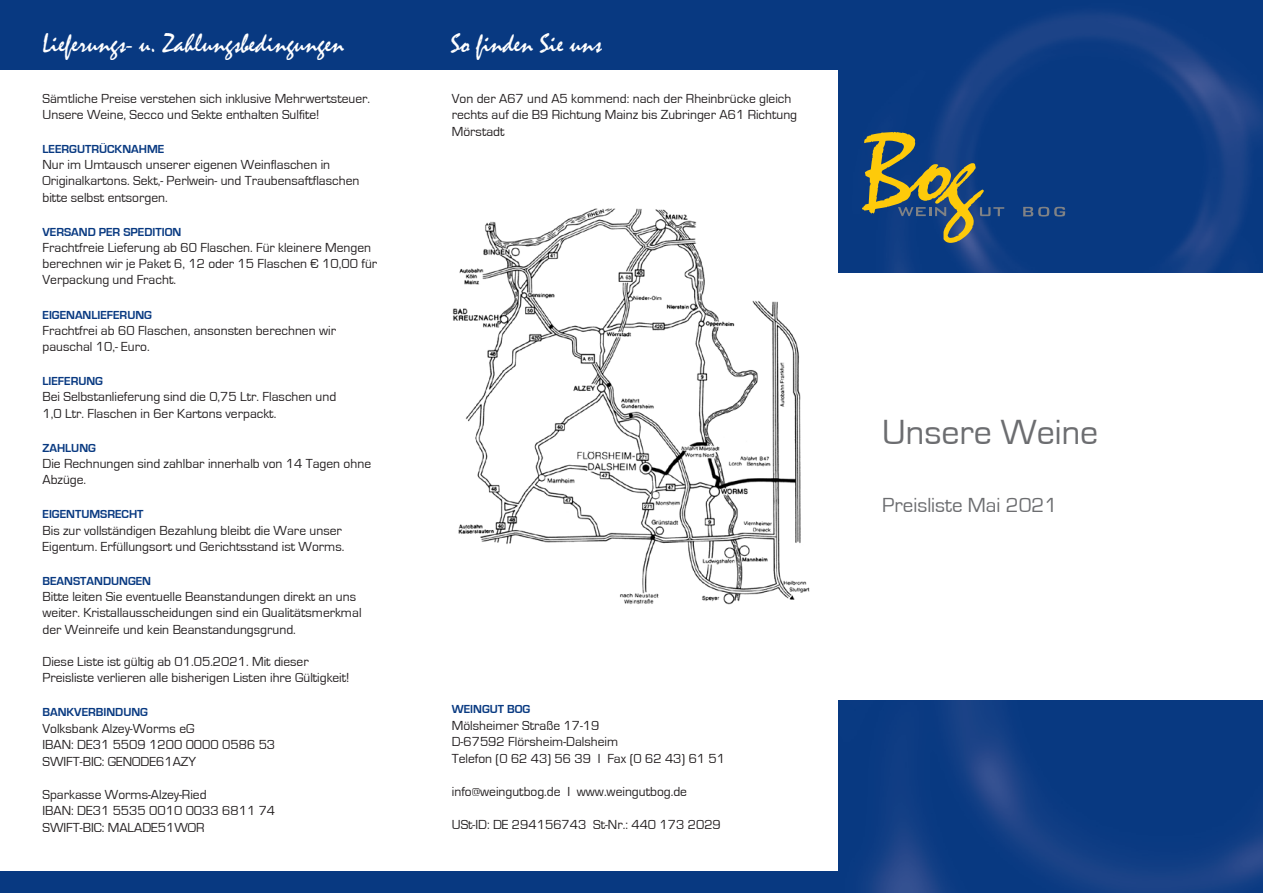
<style>
.page{position:relative;width:1263px;height:893px;background:#fff}
.page>*{position:absolute;margin:0;border:0;box-sizing:border-box;transform-origin:0 0}
.t1{font:36px "Eurostile";color:#6c6d70}
.t2{font:27px "Mistral";color:#fff}
.t3{font:21px "Eurostile";color:#6c6d70}
.t4{font:13.5px/16.2px "Eurostile";color:#231f20}
.t5{font:700 12px "Eurostile";color:#083981}
</style>
<div class="page">
<img style="left:839px;top:0;width:424px;height:272px">
<img style="left:839px;top:701px;width:424px;height:192px">
<svg style="left:862px;top:132px;width:142px;height:111px;background:#495f66"></svg>
<svg style="left:1023px;top:207px;width:42px;height:10px"></svg>
<div style="left:0;top:872px;width:839px;height:21px;background:#083981"></div>
<div style="left:0;top:0;width:839px;height:70px;background:#083981"></div>
<img style="left:452px;top:208px;width:358px;height:397px">
<h2 class="t2" style="left:43px;top:28px;width:303px">Lieferungs- u. Zahlungsbedingungen</h2>
<h2 class="t2" style="left:451px;top:28px;width:153px">So finden Sie uns</h2>
<p class="t4" style="left:43px;top:90px;width:329px">Sämtliche Preise verstehen sich inklusive Mehrwertsteuer.<br>Unsere Weine, Secco und Sekte enthalten Sulfite!</p>
<p class="t5" style="left:43px;top:142px;width:123px">LEERGUTRÜCKNAHME</p>
<p class="t4" style="left:43px;top:157px;width:318px">Nur im Umtausch unserer eigenen Weinflaschen in<br>Originalkartons. Sekt,- Perlwein- und Traubensaftflaschen bitte selbst entsorgen.</p>
<p class="t5" style="left:43px;top:225px;width:140px">VERSAND PER SPEDITION</p>
<p class="t4" style="left:43px;top:240px;width:336px">Frachtfreie Lieferung ab 60 Flaschen. Für kleinere Mengen berechnen wir je Paket 6, 12 oder 15 Flaschen € 10,00 für<br>Verpackung und Fracht.</p>
<p class="t5" style="left:43px;top:308px;width:111px">EIGENANLIEFERUNG</p>
<p class="t4" style="left:43px;top:322px;width:295px">Frachtfrei ab 60 Flaschen, ansonsten berechnen wir pauschal 10,- Euro.</p>
<p class="t5" style="left:43px;top:375px;width:62px">LIEFERUNG</p>
<p class="t4" style="left:43px;top:389px;width:295px">Bei Selbstanlieferung sind die 0,75 Ltr. Flaschen und<br>1,0 Ltr. Flaschen in 6er Kartons verpackt.</p>
<p class="t5" style="left:43px;top:441px;width:55px">ZAHLUNG</p>
<p class="t4" style="left:43px;top:456px;width:330px">Die Rechnungen sind zahlbar innerhalb von 14 Tagen ohne<br>Abzüge.</p>
<p class="t5" style="left:43px;top:508px;width:103px">EIGENTUMSRECHT</p>
<p class="t4" style="left:43px;top:522px;width:303px">Bis zur vollständigen Bezahlung bleibt die Ware unser<br>Eigentum. Erfüllungsort und Gerichtsstand ist Worms.</p>
<p class="t5" style="left:43px;top:574px;width:110px">BEANSTANDUNGEN</p>
<p class="t4" style="left:43px;top:589px;width:320px">Bitte leiten Sie eventuelle Beanstandungen direkt an uns weiter. Kristallausscheidungen sind ein Qualitätsmerkmal der Weinreife und kein Beanstandungsgrund.</p>
<p class="t4" style="left:43px;top:654px;width:308px">Diese Liste ist gültig ab 01.05.2021. Mit dieser<br>Preisliste verlieren alle bisherigen Listen ihre Gültigkeit!</p>
<p class="t5" style="left:43px;top:706px;width:107px">BANKVERBINDUNG</p>
<p class="t4" style="left:43px;top:720px;width:234px">Volksbank Alzey-Worms eG<br>IBAN: DE31 5509 1200 0000 0586 53<br>SWIFT-BIC: GENODE61AZY</p>
<p class="t4" style="left:43px;top:786px;width:234px">Sparkasse Worms-Alzey-Ried<br>IBAN: DE31 5535 0010 0033 6811 74<br>SWIFT-BIC: MALADE51WOR</p>
<p class="t4" style="left:452px;top:90px;width:347px">Von der A67 und A5 kommend: nach der Rheinbrücke gleich rechts auf die B9 Richtung Mainz bis Zubringer A61 Richtung<br>Mörstadt</p>
<p class="t5" style="left:452px;top:703px;width:80px">WEINGUT BOG</p>
<p class="t4" style="left:452px;top:717px;width:275px">Mölsheimer Straße 17-19<br>D-67592 Flörsheim-Dalsheim<br>Telefon (0 62 43) 56 39 I Fax (0 62 43) 61 51</p>
<p class="t4" style="left:452px;top:783px;width:237px">info@weingutbog.de I www.weingutbog.de</p>
<p class="t4" style="left:452px;top:816px;width:271px">USt-ID: DE 294156743 St-Nr.: 440 173 2029</p>
<h1 class="t1" style="left:882px;top:413px;width:218px">Unsere Weine</h1>
<h3 class="t3" style="left:882px;top:494px;width:177px">Preisliste Mai 2021</h3>
</div>
